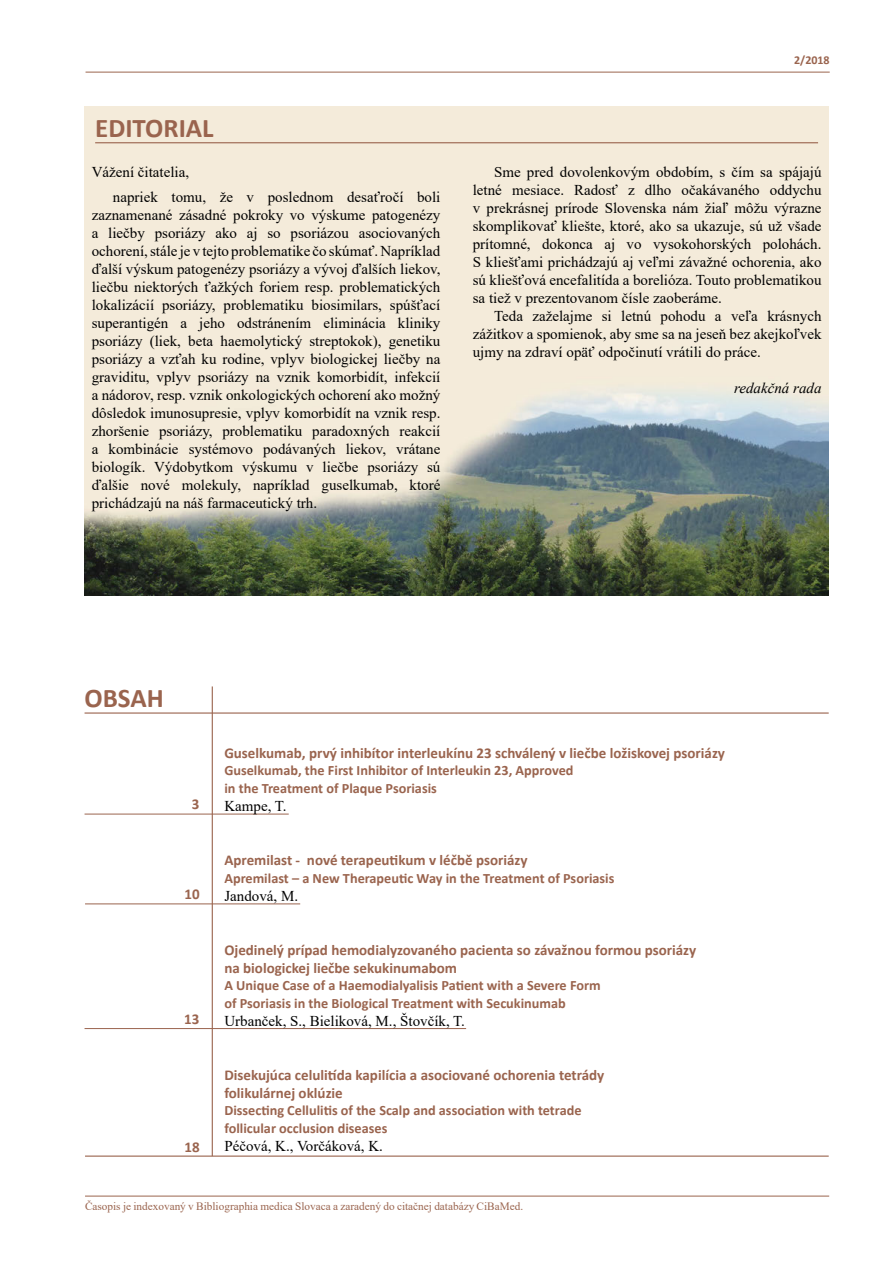
<style>
.page{position:relative;width:893px;height:1263px;background:#fff}
.page>*{position:absolute;margin:0;border:0;box-sizing:border-box;transform-origin:0 0}
.t1{font:700 27px "Calibri";color:#9a644e}
.t2{font:15px/18px "Times New Roman";color:#000;text-align:justify}
.t3{font:700 15px/18px "Calibri";color:#9a644e}
.t4{font:italic 15px "Times New Roman";color:#000}
.t5{font:700 14.25px/18px "Calibri";color:#9a644e}
.t6{font:700 12px "Calibri";color:#9a644e}
.t7{font:11.25px "Times New Roman";color:#9a644e}
</style>
<div class="page">
<hr style="left:86px;top:72px;width:744px;height:1px;background:#9a644e">
<hr style="left:85px;top:1196px;width:744px;height:1px;background:#9a644e">
<img style="left:85px;top:106px;width:744px;height:489px">
<hr style="left:212px;top:686px;width:1px;height:470px;background:#9a644e">
<hr style="left:85px;top:814px;width:204px;height:1px;background:#9a644e">
<hr style="left:85px;top:904px;width:215px;height:1px;background:#9a644e">
<hr style="left:85px;top:1028px;width:381px;height:1px;background:#9a644e">
<hr style="left:85px;top:1155px;width:744px;height:2px;background:#9a644e">
<hr style="left:85px;top:712px;width:744px;height:2px;background:#9a644e">
<hr style="left:95px;top:142px;width:723px;height:1px;background:#9a644e">
<h1 class="t1" style="left:95px;top:109px;width:120px">EDITORIAL</h1>
<p class="t2" style="left:113px;top:158px;width:329px;line-height:25.5px;text-indent:-21px">Vážení čitatelia,<br>napriek tomu, že v poslednom desaťročí boli</p>
<p class="t2" style="left:92px;top:206px;width:350px">zaznamenané zásadné pokroky vo výskume patogenézy a liečby psoriázy ako aj so psoriázou asociovaných ochorení, stále je v tejto problematike čo skúmať. Napríklad ďalší výskum patogenézy psoriázy a vývoj ďalších liekov, liečbu niektorých ťažkých foriem resp. problematických lokalizácií psoriázy, problematiku biosimilars, spúšťací superantigén a jeho odstránením eliminácia kliniky psoriázy (liek, beta haemolytický streptokok), genetiku psoriázy a vzťah ku rodine, vplyv biologickej liečby na graviditu, vplyv psoriázy na vznik komorbidít, infekcií a nádorov, resp. vznik onkologických ochorení ako možný dôsledok imunosupresie, vplyv komorbidít na vznik resp. zhoršenie psoriázy, problematiku paradoxných reakcií a kombinácie systémovo podávaných liekov, vrátane biologík. Výdobytkom výskumu v liečbe psoriázy sú ďalšie nové molekuly, napríklad guselkumab, ktoré prichádzajú na náš farmaceutický trh.</p>
<p class="t6" style="left:794px;top:52px;width:37px">2/2018</p>
<p class="t2" style="left:473px;top:162px;width:350px;text-indent:21px">Sme pred dovolenkovým obdobím, s čím sa spájajú letné mesiace. Radosť z dlho očakávaného oddychu v prekrásnej prírode Slovenska nám žiaľ môžu výrazne skomplikovať kliešte, ktoré, ako sa ukazuje, sú už všade prítomné, dokonca aj vo vysokohorských polohách.<br>S kliešťami prichádzajú aj veľmi závažné ochorenia, ako sú kliešťová encefalitída a borelióza. Touto problematikou sa tiež v prezentovanom čísle zaoberáme.</p>
<p class="t2" style="left:473px;top:306px;width:350px;text-indent:21px">Teda zaželajme si letnú pohodu a veľa krásnych zážitkov a spomienok, aby sme sa na jeseň bez akejkoľvek ujmy na zdraví opäť odpočinutí vrátili do práce.</p>
<p class="t4" style="left:734px;top:377px;width:89px">redakčná rada</p>
<h1 class="t1" style="left:85px;top:678px;width:81px">OBSAH</h1>
<p class="t3" style="left:192px;top:795px;width:9px">3</p>
<p class="t3" style="left:185px;top:884px;width:17px">10</p>
<p class="t3" style="left:184px;top:1009px;width:17px">13</p>
<p class="t3" style="left:185px;top:1137px;width:17px">18</p>
<p class="t3" style="left:224px;top:743px;width:502px">Guselkumab, prvý inhibítor interleukínu 23 schválený v liečbe ložiskovej psoriázy</p>
<p class="t5" style="left:224px;top:761px;width:351px">Guselkumab, the First Inhibitor of Interleukin 23, Approved in the Treatment of Plaque Psoriasis</p>
<p class="t2" style="left:224px;top:796px;width:64px">Kampe, T.</p>
<p class="t3" style="left:224px;top:850px;width:305px">Apremilast - nové terapeutikum v léčbě psoriázy</p>
<p class="t5" style="left:224px;top:869px;width:392px">Apremilast – a New Therapeutic Way in the Treatment of Psoriasis</p>
<p class="t2" style="left:224px;top:886px;width:75px">Jandová, M.</p>
<p class="t3" style="left:224px;top:940px;width:473px">Ojedinelý prípad hemodialyzovaného pacienta so závažnou formou psoriázy na biologickej liečbe sekukinumabom</p>
<p class="t5" style="left:224px;top:976px;width:378px">A Unique Case of a Haemodialyalisis Patient with a Severe Form of Psoriasis in the Biological Treatment with Secukinumab</p>
<p class="t2" style="left:224px;top:1012px;width:242px">Urbanček, S., Bieliková, M., Štovčík, T.</p>
<p class="t3" style="left:224px;top:1066px;width:381px">Disekujúca celulitída kapilícia a asociované ochorenia tetrády folikulárnej oklúzie</p>
<p class="t5" style="left:224px;top:1101px;width:359px">Dissecting Cellulitis of the Scalp and association with tetrade follicular occlusion diseases</p>
<p class="t2" style="left:224px;top:1137px;width:160px">Péčová, K., Vorčáková, K.</p>
<p class="t7" style="left:85px;top:1198px;width:440px">Časopis je indexovaný v Bibliographia medica Slovaca a zaradený do citačnej databázy CiBaMed.</p>
</div>
